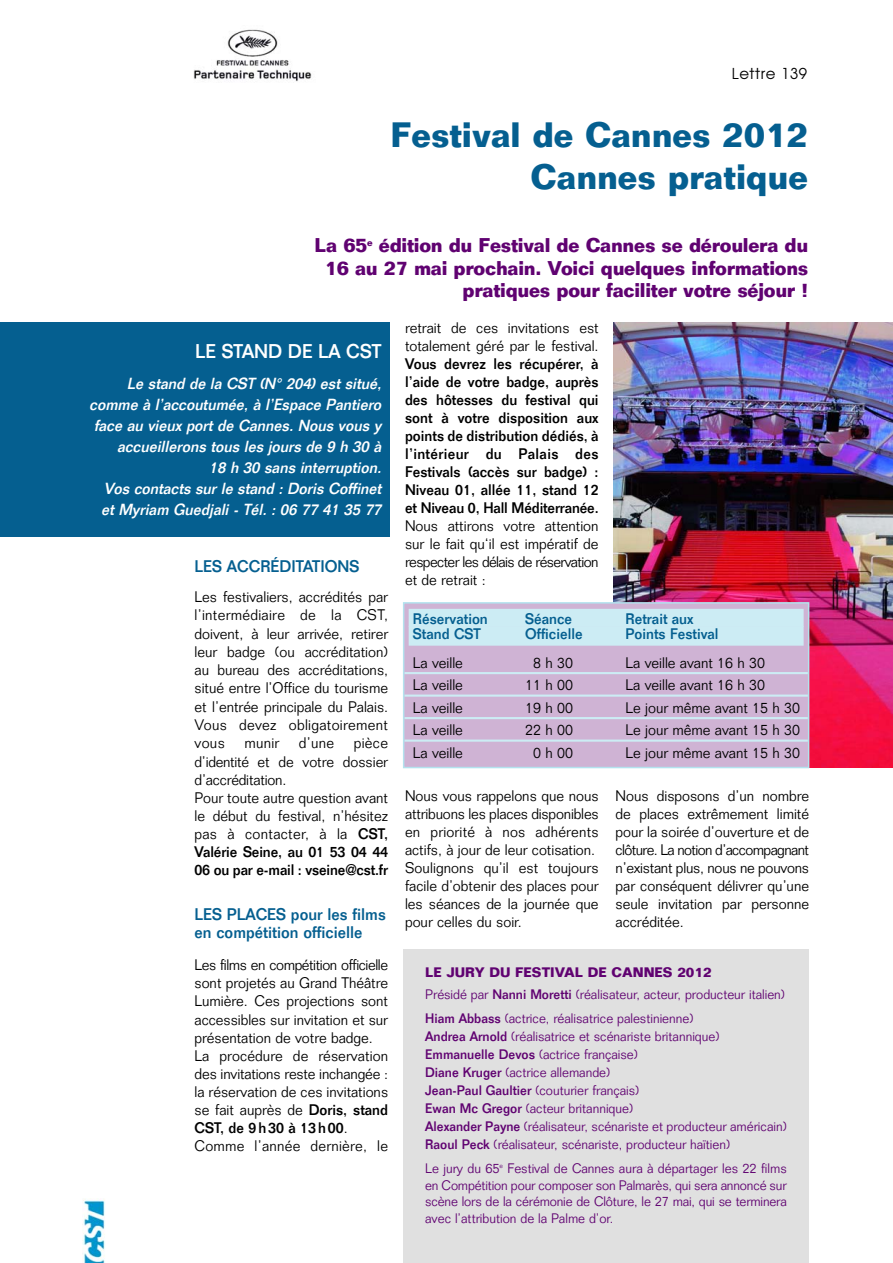
<style>
.page{position:relative;width:893px;height:1263px;background:#fff}
.page>*{position:absolute;margin:0;border:0;box-sizing:border-box;transform-origin:0 0}
.t1{font:700 34.5px/41.4px "Folio";color:#055f90;text-align:right;scale:.93 1}
.t2{font:700 19.5px/22.5px "Folio";letter-spacing:-.015em;color:#600271;text-align:right;scale:.93 1}
.t3{font:500 19.5px "Folio";color:#fff;scale:.95 1}
.t4{font:500 16.5px/18px "Folio";color:#055f90;scale:.95 1}
.t5{font:italic 500 15.75px/21px "Folio";color:#fff;text-align:right;scale:.95 1}
.t6{font:300 15px/18px "Folio";color:#000;scale:.95 1}
.t7{font:500 15px/18px "Folio";letter-spacing:-.005em;color:#000;text-align:justify;scale:.95 1}
.t8{font:500 15px "Folio";color:#055f90;scale:.95 1}
.t9{font:15px "Avant Garde";letter-spacing:.035em;color:#000}
.t10{font:300 13.5px/18px "Folio";color:#600271;scale:.95 1}
.s1{font-weight:500}
.s2{font-weight:700}
</style>
<div class="page">
<img style="left:82px;top:1199px;width:23px;height:64px">
<div style="left:0;top:322px;width:389px;height:215px;background:#055f90"></div>
<img style="left:614px;top:322px;width:278px;height:445px">
<div style="left:403px;top:950px;width:406px;height:313px;background:#e0e0e0"></div>
<div style="left:404px;top:603px;width:405px;height:164px;background:#cfb3d4"></div>
<div style="left:409px;top:609px;width:395px;height:18px;background:#ccecf4"></div>
<div style="left:409px;top:626px;width:395px;height:20px;background:#ccecf4"></div>
<hr style="left:404px;top:672px;width:404px;height:2px;background:#ccecf4">
<hr style="left:404px;top:694px;width:404px;height:3px;background:#ccecf4">
<hr style="left:404px;top:717px;width:404px;height:2px;background:#ccecf4">
<hr style="left:404px;top:739px;width:404px;height:3px;background:#ccecf4">
<div style="left:403px;top:602px;width:406px;height:166px;border:2px solid #b3e2ee"></div>
<img style="left:193px;top:29px;width:119px;height:53px">
<p class="t9" style="left:732px;top:64px;width:77px">Lettre 139</p>
<h1 class="t1" style="left:391px;top:114px;width:450px">Festival de Cannes 2012<br>Cannes pratique</h1>
<h2 class="t2" style="left:315px;top:234px;width:532px">La 65<sup>e</sup> édition du Festival de Cannes se déroulera du<br>16 au 27 mai prochain. Voici quelques informations pratiques pour faciliter votre séjour !</h2>
<h2 class="t3" style="left:195px;top:339px;width:197px">LE STAND DE LA CST</h2>
<p class="t5" style="left:89px;top:373px;width:313px">Le stand de la CST (N° 204)estsitué, comme à l’accoutumée,à l’Espace Pantiero face au vieuxportde Cannes.Nous vous y accueillerons tous les jours de 9 h 30 à<br>18 h 30 sans interruption.<br>Vos contacts surle stand :Doris Coffinet etMyriam Guedjali-Tél.:06 77 41 35 77</p>
<p class="t4" style="left:195px;top:557px;width:175px">LES ACCRÉDITATIONS</p>
<p class="t6" style="left:195px;top:588px;width:205px;text-align:justify">Les festivaliers, accrédités par l’intermédiaire de la CST, doivent, à leur arrivée, retirer leur badge (ou accréditation) au bureau des accréditations, situé entre l’Office du tourisme et l’entrée principale du Palais.<br>Vous devez obligatoirement vous</p>
<p class="t6" style="left:244px;top:734px;width:38px">munir</p>
<p class="t6" style="left:299px;top:734px;width:39px">d’une</p>
<p class="t6" style="left:195px;top:734px;width:205px;text-indent:159px">pièce d’identité et de votre dossier d’accréditation.<br>Pour toute autre question avant le début du festival, n’hésitez pas à contacter, à la <span class="s1">CST,<br>Valérie Seine, au 01 53 04 44<br>06 ou par e-mail : vseine@cst.fr</span></p>
<p class="t4" style="left:195px;top:905px;width:203px">LES PLACES pour les films en compétition officielle</p>
<p class="t6" style="left:195px;top:955px;width:205px">Les films en compétition officielle sont projetés au Grand Théâtre<br>Lumière. Ces projections sont accessibles sur invitation et sur présentation de votre badge.<br>La procédure de réservation des invitations reste inchangée : la réservation de ces invitations se fait auprès de <span class="s1">Doris, stand<br>CST, de 9 h 30 à 13 h 00</span>.<br>Comme l’année dernière, le</p>
<p class="t6" style="left:405px;top:319px;width:205px">retrait de ces invitations est totalement géré par le festival.</p>
<p class="t7" style="left:405px;top:355px;width:205px">Vous devrez les récupérer, à l’aide de votre badge, auprès des hôtesses du festival qui sont à votre disposition aux points de distribution dédiés, à l’intérieur du Palais des Festivals (accès sur badge) :<br>Niveau 01, allée 11, stand 12 et Niveau 0, Hall Méditerranée.</p>
<p class="t6" style="left:405px;top:517px;width:205px;text-align:justify">Nous attirons votre attention sur le fait qu‘il est impératif de respecter les délais de réservation et de retrait :</p>
<p class="t8" style="left:413px;top:610px;width:80px">Réservation</p>
<p class="t8" style="left:525px;top:610px;width:51px">Séance</p>
<p class="t8" style="left:626px;top:610px;width:73px">Retrait aux</p>
<p class="t8" style="left:413px;top:625px;width:73px">Stand CST</p>
<p class="t8" style="left:525px;top:625px;width:62px">Officielle</p>
<p class="t8" style="left:626px;top:625px;width:99px">Points Festival</p>
<p class="t6" style="left:413px;top:653px;width:54px">La veille</p>
<p class="t6" style="left:533px;top:653px;width:43px">8 h 30</p>
<p class="t6" style="left:626px;top:653px;width:148px">La veille avant 16 h 30</p>
<p class="t6" style="left:413px;top:676px;width:54px">La veille</p>
<p class="t6" style="left:525px;top:676px;width:52px">11 h 00</p>
<p class="t6" style="left:625px;top:676px;width:148px">La veille avant 16 h 30</p>
<p class="t6" style="left:413px;top:698px;width:54px">La veille</p>
<p class="t6" style="left:525px;top:698px;width:52px">19 h 00</p>
<p class="t6" style="left:626px;top:698px;width:185px">Le jour même avant 15 h 30</p>
<p class="t6" style="left:413px;top:721px;width:54px">La veille</p>
<p class="t6" style="left:525px;top:721px;width:52px">22 h 00</p>
<p class="t6" style="left:626px;top:721px;width:185px">Le jour même avant 15 h 30</p>
<p class="t6" style="left:413px;top:743px;width:54px">La veille</p>
<p class="t6" style="left:533px;top:743px;width:43px">0 h 00</p>
<p class="t6" style="left:626px;top:743px;width:185px">Le jour même avant 15 h 30</p>
<p class="t6" style="left:405px;top:787px;width:205px">Nous vous rappelons que nous attribuons les places disponibles en priorité à nos adhérents actifs, à jour de leur cotisation.<br>Soulignons qu’il est toujours facile d’obtenir des places pour les séances de la journée que pour celles du soir.</p>
<p class="t6" style="left:616px;top:787px;width:205px;text-align:justify">Nous disposons d’un nombre de places extrêmement limité pour la soirée d’ouverture et de clôture. La notion d’accompagnant n’existant plus, nous ne pouvons par conséquent délivrer qu’une seule invitation par personne accréditée.</p>
<p class="t10" style="left:425px;top:960px;width:380px;line-height:22.5px"><span class="s2">LE JURY DU FESTIVAL DE CANNES 2012<br></span>Présidé par <span class="s1">Nanni Moretti</span> (réalisateur, acteur, producteur italien)</p>
<p class="t10" style="left:425px;top:1009px;width:382px"><span class="s1">Hiam Abbass</span> (actrice, réalisatrice palestinienne)<br><span class="s1">Andrea Arnold</span> (réalisatrice et scénariste britannique)<br><span class="s1">Emmanuelle Devos</span> (actrice française)<br><span class="s1">Diane Kruger</span> (actrice allemande)<br><span class="s1">Jean-Paul Gaultier</span> (couturier français)<br><span class="s1">Ewan Mc Gregor</span> (acteur britannique)<br><span class="s1">Alexander Payne</span> (réalisateur, scénariste et producteur américain)<br><span class="s1">Raoul Peck</span> (réalisateur, scénariste, producteur haïtien)</p>
<p class="t10" style="left:425px;top:1160px;width:382px;line-height:16.5px;text-align:justify">Le jury du 65<sup>e</sup> Festival de Cannes aura à départager les 22 films en Compétition pour composer son Palmarès, qui sera annoncé sur scène lors de la cérémonie de Clôture, le 27 mai, qui se terminera avec l’attribution de la Palme d’or.</p>
</div>
